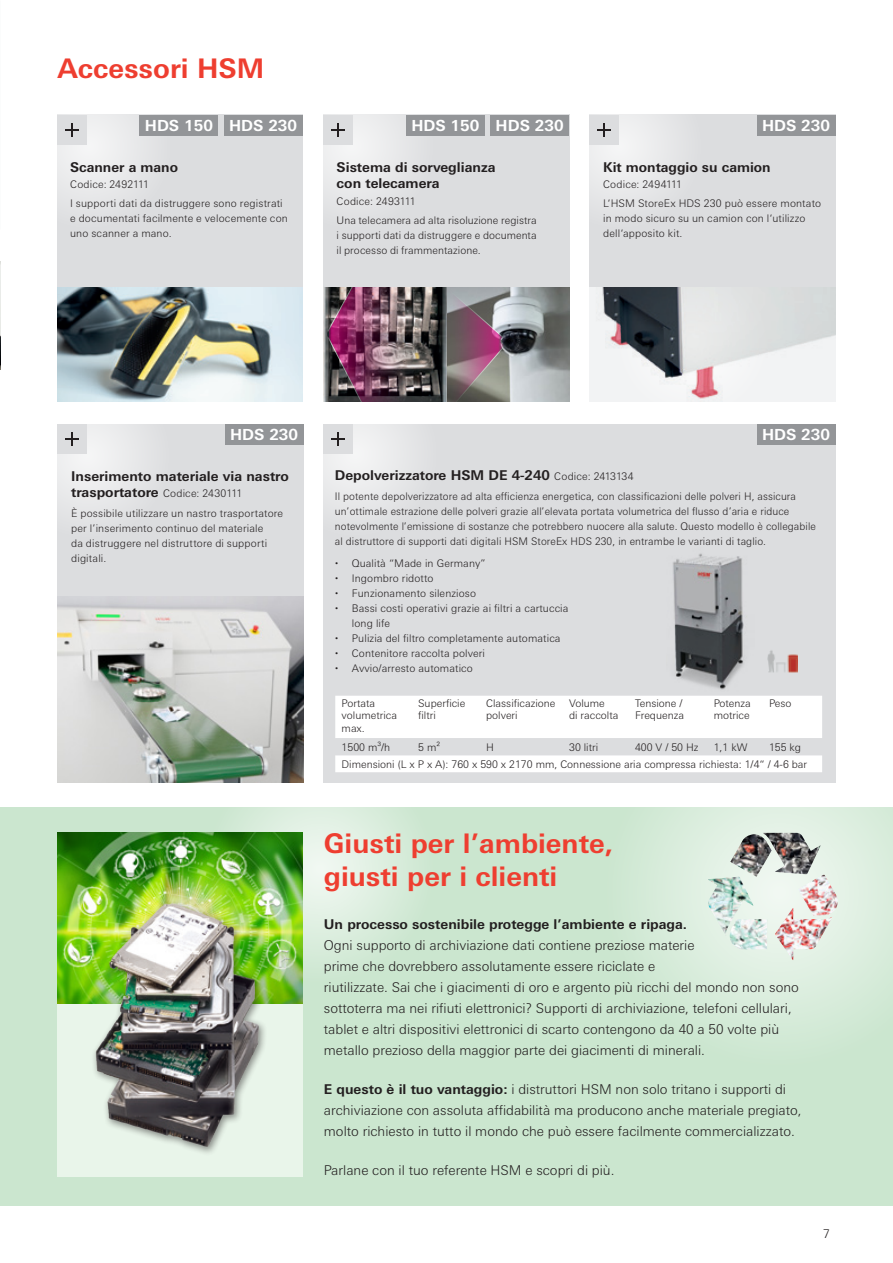
<style>
.page{position:relative;width:893px;height:1263px;background:#fff}
.page>*{position:absolute;margin:0;border:0;box-sizing:border-box;transform-origin:0 0}
.t1{font:700 27px/33px "Univers Next W1 G";color:#ee3e30}
.t2{font:700 15.3px "Univers Next W1 G";color:#fff}
.t3{font:300 13.5px/21px "Univers Next W1 G";color:#231f20}
.t4{font:700 13.5px/16.5px "Univers Next W1 G";color:#231f20}
.t5{font:300 12px "Univers Next W1 G";color:#231f20}
.t6{font:300 10.5px/15px "Univers Next W1 G";letter-spacing:.01em;color:#231f20}
.s1{font-weight:700;font-size:13.5px}
.s2{font-weight:300;font-size:10.5px}
.s3{font-weight:700}
</style>
<div class="page">
<div style="left:590px;top:115px;width:246px;height:287px;background:#dcdddf"></div>
<div style="left:58px;top:424px;width:246px;height:287px;background:#dcdddf"></div>
<img style="left:58px;top:596px;width:246px;height:186px">
<div style="left:0;top:807px;width:893px;height:398px;background:#cbe6cf"></div>
<svg style="left:205px;top:754px;width:229px;height:229px"></svg>
<svg style="left:604px;top:717px;width:289px;height:306px;fill:#dbedde"></svg>
<img style="left:707px;top:833px;width:131px;height:127px">
<img style="left:58px;top:833px;width:244px;height:171px">
<div style="left:57px;top:1005px;width:246px;height:172px;background:#e9f5ea"></div>
<div style="left:91px;top:898px;width:177px;height:258px;background:#231f20;opacity:.5"></div>
<img style="left:109px;top:903px;width:63px;height:112px">
<img style="left:0;top:262px;width:1px;height:108px">
<div style="left:57px;top:115px;width:246px;height:287px;background:#dcdddf"></div>
<img style="left:57px;top:287px;width:246px;height:115px">
<div style="left:323px;top:424px;width:512px;height:358px;background:#dcdddf"></div>
<div style="left:323px;top:115px;width:246px;height:172px;background:#dcdddf"></div>
<svg style="left:57px;top:115px;width:84px;height:83px"></svg>
<svg style="left:323px;top:424px;width:84px;height:81px"></svg>
<svg style="left:323px;top:115px;width:80px;height:83px"></svg>
<div style="left:589px;top:115px;width:30px;height:30px;background:#dcdddf"></div>
<svg style="left:590px;top:115px;width:81px;height:83px"></svg>
<div style="left:57px;top:424px;width:30px;height:30px;background:#dcdddf"></div>
<svg style="left:58px;top:424px;width:81px;height:83px"></svg>
<div style="left:224px;top:115px;width:79px;height:21px;background:#939598"></div>
<div style="left:490px;top:115px;width:79px;height:21px;background:#939598"></div>
<div style="left:757px;top:115px;width:79px;height:21px;background:#939598"></div>
<div style="left:225px;top:424px;width:79px;height:21px;background:#939598"></div>
<div style="left:139px;top:115px;width:79px;height:21px;background:#939598"></div>
<div style="left:406px;top:115px;width:79px;height:21px;background:#939598"></div>
<div style="left:757px;top:424px;width:78px;height:21px;background:#939598"></div>
<img style="left:323px;top:287px;width:246px;height:115px">
<svg style="left:590px;top:287px;width:246px;height:115px;fill:#f2f3f4"></svg>
<svg style="left:606px;top:287px;width:173px;height:115px"></svg>
<img style="left:767px;top:650px;width:30px;height:23px">
<img style="left:673px;top:553px;width:71px;height:137px">
<svg style="left:335px;top:696px;width:487px;height:76px"></svg>
<hr style="left:452px;top:768px;width:84px;height:1px;background:#fff">
<h1 class="t1" style="left:57px;top:51px;width:208px">Accessori HSM</h1>
<h2 class="t2" style="left:145px;top:116px;width:70px">HDS 150</h2>
<h2 class="t2" style="left:411px;top:116px;width:70px">HDS 150</h2>
<h2 class="t2" style="left:229px;top:116px;width:70px">HDS 230</h2>
<h2 class="t2" style="left:496px;top:116px;width:70px">HDS 230</h2>
<h2 class="t2" style="left:762px;top:116px;width:70px">HDS 230</h2>
<p class="t4" style="left:70px;top:159px;width:109px">Scanner a mano</p>
<p class="t6" style="left:70px;top:175px;width:214px;line-height:19.2px">Codice: 2492111<br>I supporti dati da distruggere sono registrati</p>
<p class="t6" style="left:70px;top:211px;width:219px">e documentati facilmente e velocemente con uno scanner a mano.</p>
<p class="t4" style="left:337px;top:159px;width:160px">Sistema di sorveglianza con telecamera</p>
<p class="t6" style="left:337px;top:191px;width:202px;line-height:19.2px">Codice: 2493111<br>Una telecamera ad alta risoluzione registra</p>
<p class="t6" style="left:337px;top:228px;width:202px">i supporti dati da distruggere e documenta il processo di frammentazione.</p>
<p class="t4" style="left:603px;top:159px;width:169px">Kit montaggio su camion</p>
<p class="t6" style="left:603px;top:175px;width:220px;line-height:19.2px">Codice: 2494111<br>L‘HSM StoreEx HDS 230 può essere montato</p>
<p class="t6" style="left:603px;top:211px;width:204px">in modo sicuro su un camion con l‘utilizzo dell‘apposito kit.</p>
<h2 class="t2" style="left:230px;top:426px;width:70px">HDS 230</h2>
<p class="t4" style="left:71px;top:468px;width:219px">Inserimento materiale via nastro</p>
<p class="t6" style="left:71px;top:484px;width:214px;line-height:19.2px"><span class="s1">trasportatore</span> Codice: 2430111<br>È possibile utilizzare un nastro trasportatore</p>
<p class="t6" style="left:71px;top:520px;width:198px">per l’inserimento continuo del materiale da distruggere nel distruttore di supporti digitali.</p>
<p class="t4" style="left:335px;top:467px;width:300px">Depolverizzatore HSM DE 4-240 <span class="s2">Codice: 2413134</span></p>
<h2 class="t2" style="left:762px;top:426px;width:70px">HDS 230</h2>
<p class="t6" style="left:335px;top:488px;width:483px">Il potente depolverizzatore ad alta efficienza energetica, con classificazioni delle polveri H, assicura un’ottimale estrazione delle polveri grazie all’elevata portata volumetrica del flusso d’aria e riduce notevolmente l’emissione di sostanze che potrebbero nuocere alla salute. Questo modello è collegabile al distruttore di supporti dati digitali HSM StoreEx HDS 230, in entrambe le varianti di taglio.</p>
<p class="t6" style="left:352px;top:555px;width:218px">Qualità “Made in Germany”<br>Ingombro ridotto<br>Funzionamento silenzioso<br>Bassi costi operativi grazie ai filtri a cartuccia long life<br>Pulizia del filtro completamente automatica<br>Contenitore raccolta polveri<br>Avvio/arresto automatico</p>
<p class="t6" style="left:342px;top:697px;width:57px;line-height:12.6px">Portata volumetrica max.</p>
<p class="t6" style="left:418px;top:697px;width:49px;line-height:12.6px">Superficie filtri</p>
<p class="t6" style="left:486px;top:697px;width:71px;line-height:12.6px">Classificazione polveri</p>
<p class="t6" style="left:569px;top:697px;width:51px;line-height:12.6px">Volume<br>di raccolta</p>
<p class="t6" style="left:635px;top:697px;width:50px;line-height:12.6px">Tensione /<br>Frequenza</p>
<p class="t6" style="left:714px;top:697px;width:39px;line-height:12.6px">Potenza motrice</p>
<p class="t6" style="left:769px;top:695px;width:24px">Peso</p>
<p class="t6" style="left:342px;top:739px;width:50px">1500 m³/h</p>
<p class="t6" style="left:418px;top:739px;width:23px">5 m²</p>
<p class="t6" style="left:486px;top:739px;width:9px">H</p>
<p class="t6" style="left:569px;top:739px;width:31px">30 litri</p>
<p class="t6" style="left:635px;top:739px;width:65px">400 V / 50 Hz</p>
<p class="t6" style="left:714px;top:739px;width:35px">1,1 kW</p>
<p class="t6" style="left:342px;top:738px;width:467px;line-height:17px;text-indent:427px">155 kg<br>Dimensioni (L x P x A): 760 x 590 x 2170 mm, Connessione aria compressa richiesta: 1/4“ / 4-6 bar</p>
<h1 class="t1" style="left:324px;top:826px;width:291px">Giusti per l’ambiente, giusti per i clienti</h1>
<p class="t4" style="left:324px;top:915px;width:365px">Un processo sostenibile protegge l’ambiente e ripaga.</p>
<p class="t3" style="left:324px;top:934px;width:476px">Ogni supporto di archiviazione dati contiene preziose materie<br>prime che dovrebbero assolutamente essere riciclate e<br>riutilizzate. Sai che i giacimenti di oro e argento più ricchi del mondo non sono sottoterra ma nei rifiuti elettronici? Supporti di archiviazione, telefoni cellulari, tablet e altri dispositivi elettronici di scarto contengono da 40 a 50 volte più metallo prezioso della maggior parte dei giacimenti di minerali.</p>
<p class="t3" style="left:324px;top:1078px;width:479px"><span class="s3">E questo è il tuo vantaggio:</span> i distruttori HSM non solo tritano i supporti di archiviazione con assoluta affidabilità ma producono anche materiale pregiato, molto richiesto in tutto il mondo che può essere facilmente commercializzato.</p>
<p class="t3" style="left:324px;top:1159px;width:292px">Parlane con il tuo referente HSM e scopri di più.</p>
<p class="t5" style="left:823px;top:1226px;width:8px">7</p>
</div>
